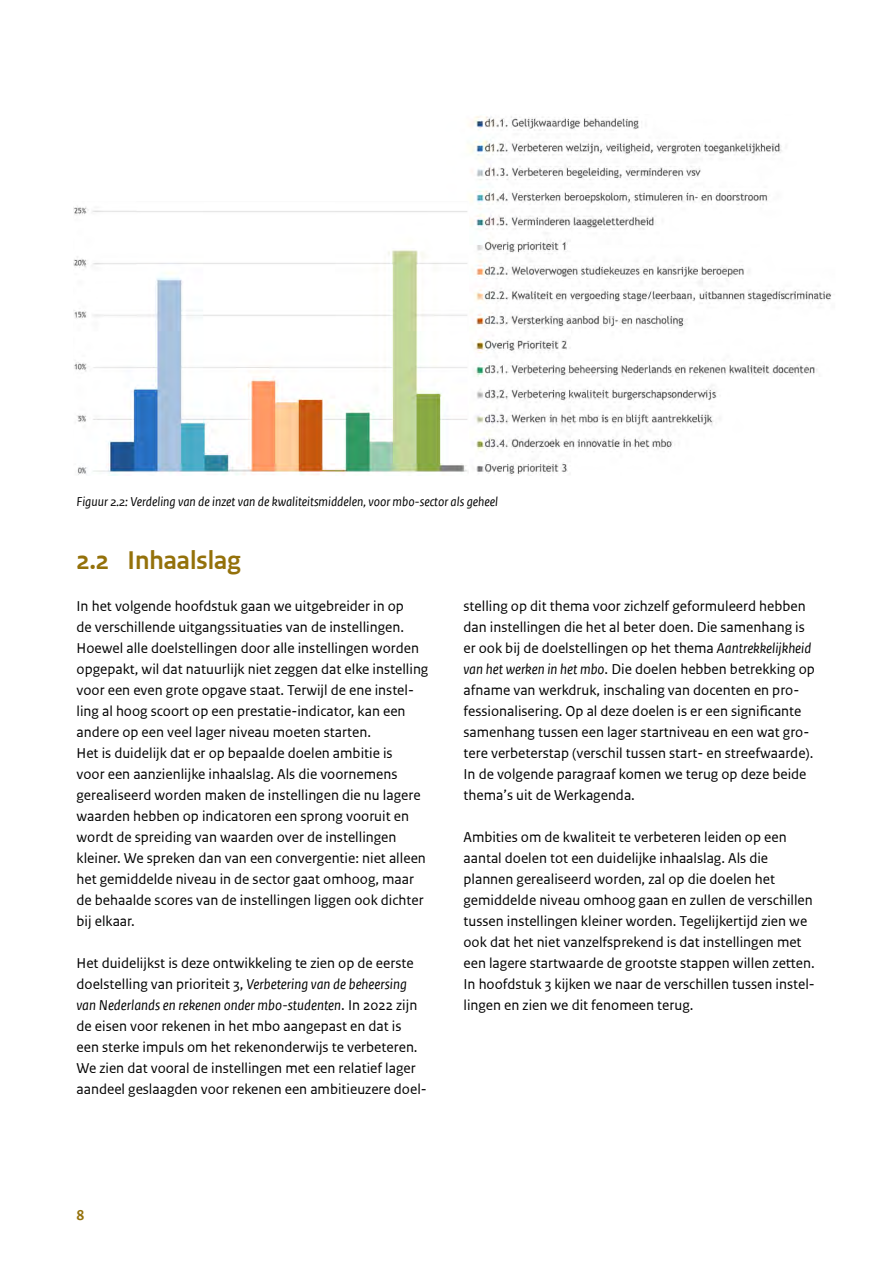
<style>
.page{position:relative;width:893px;height:1263px;background:#fff}
.page>*{position:absolute;margin:0;border:0;box-sizing:border-box;transform-origin:0 0}
.H2__H2-__over_hele_breedte{font:700 27px "Rijksoverheid Sans Heading TT";color:#94710a}
.P__body{font:15px/21px "Rijksoverheid Sans Text TT";color:#000}
.P__body_zonder_afstand_voor{font:15px/21px "Rijksoverheid Sans Text TT";color:#000}
.t1{font:700 15px "Rijksoverheid Sans Text TT";color:#94710a}
.P__bijschrift_over_hele_breedte{font:italic 13.5px "Rijksoverheid Sans Text TT";color:#000}
.s1{font-style:italic}
</style>
<div class="page">
<img style="left:468px;top:116px;width:364px;height:358px">
<img style="left:73px;top:201px;width:396px;height:274px">
<p class="P__bijschrift_over_hele_breedte" style="left:77px;top:494px;width:423px">Figuur 2.2: Verdeling van de inzet van de kwaliteitsmiddelen, voor mbo-sector als geheel</p>
<p class="H2__H2-__over_hele_breedte" style="left:77px;top:545px;width:166px">2.2 Inhaalslag</p>
<p class="P__body" style="left:77px;top:596px;width:353px">In het volgende hoofdstuk gaan we uitgebreider in op<br>de verschillende uitgangssituaties van de instellingen.<br>Hoewel alle doelstellingen door alle instellingen worden opgepakt, wil dat natuurlijk niet zeggen dat elke instelling voor een even grote opgave staat. Terwijl de ene instel&shy;ling al hoog scoort op een prestatie-indicator, kan een andere op een veel lager niveau moeten starten.</p>
<p class="P__body_zonder_afstand_voor" style="left:77px;top:743px;width:351px">Het is duidelijk dat er op bepaalde doelen ambitie is<br>voor een aanzienlijke inhaalslag. Als die voornemens gerealiseerd worden maken de instellingen die nu lagere waarden hebben op indicatoren een sprong vooruit en wordt de spreiding van waarden over de instellingen kleiner. We spreken dan van een convergentie: niet alleen het gemiddelde niveau in de sector gaat omhoog, maar de behaalde scores van de instellingen liggen ook dichter bij elkaar.</p>
<p class="P__body" style="left:77px;top:953px;width:352px">Het duidelijkst is deze ontwikkeling te zien op de eerste doelstelling van prioriteit 3, <span class="s1">Verbetering van de beheersing van Nederlands en rekenen onder mbo-studenten</span>. In 2022 zijn de eisen voor rekenen in het mbo aangepast en dat is een sterke impuls om het rekenonderwijs te verbeteren.<br>We zien dat vooral de instellingen met een relatief lager aandeel geslaagden voor rekenen een ambitieuzere doel-</p>
<p class="P__body" style="left:463px;top:596px;width:353px">stelling op dit thema voor zichzelf geformuleerd hebben dan instellingen die het al beter doen. Die samenhang is er ook bij de doelstellingen op het thema <span class="s1">Aantrekkelijkheid van het werken in het mbo</span>. Die doelen hebben betrekking op afname van werkdruk, inschaling van docenten en pro&shy;fessionalisering. Op al deze doelen is er een significante samenhang tussen een lager startniveau en een wat gro&shy;tere verbeterstap (verschil tussen start- en streefwaarde).<br>In de volgende paragraaf komen we terug op deze beide thema’s uit de Werkagenda.</p>
<p class="P__body" style="left:463px;top:827px;width:353px">Ambities om de kwaliteit te verbeteren leiden op een aantal doelen tot een duidelijke inhaalslag. Als die plannen gerealiseerd worden, zal op die doelen het gemiddelde niveau omhoog gaan en zullen de verschillen tussen instellingen kleiner worden. Tegelijkertijd zien we ook dat het niet vanzelfsprekend is dat instellingen met een lagere startwaarde de grootste stappen willen zetten.<br>In hoofdstuk 3 kijken we naar de verschillen tussen instel&shy;lingen en zien we dit fenomeen terug.</p>
<p class="t1" style="left:77px;top:1206px;width:9px">8</p>
</div>
